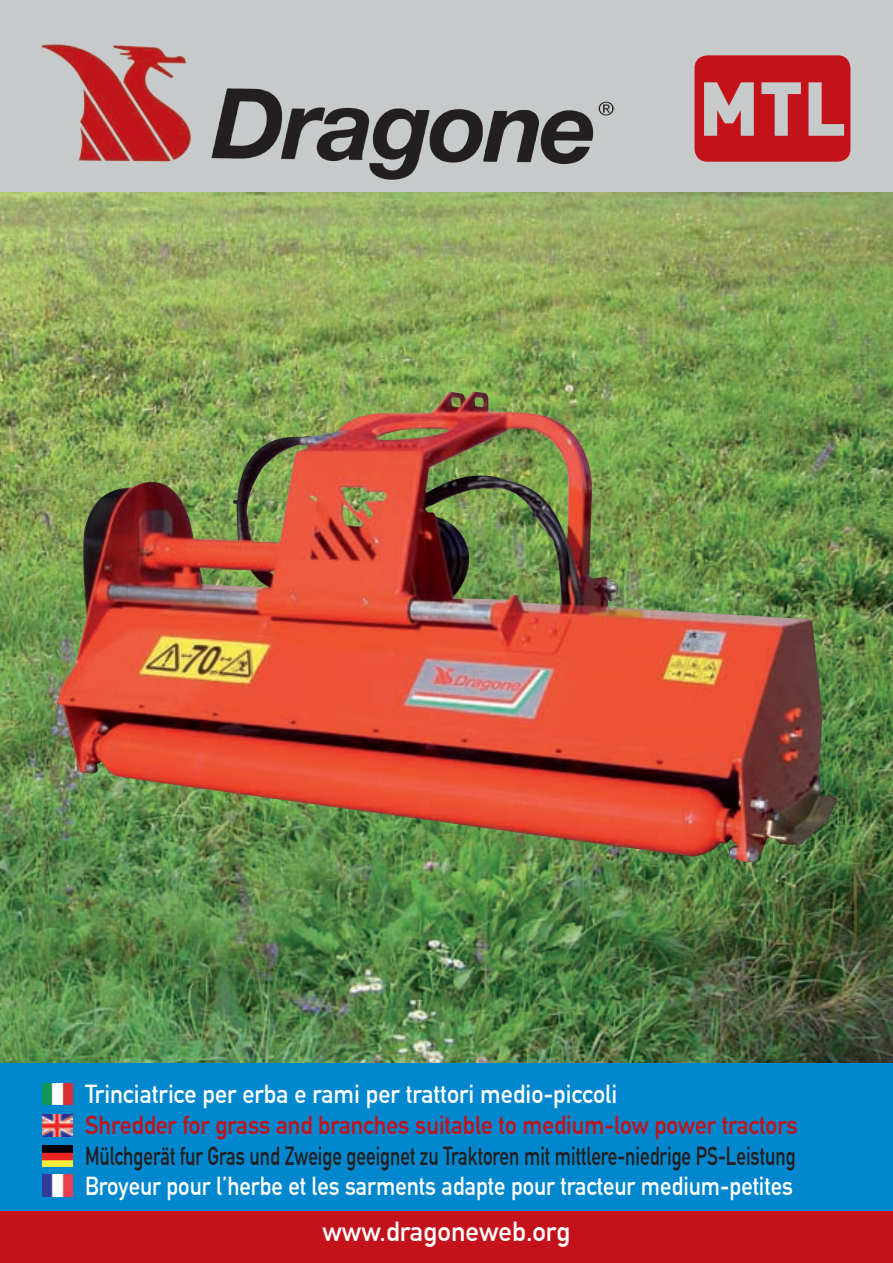
<style>
.page{position:relative;width:893px;height:1263px;background:#fff}
.page>*{position:absolute;margin:0;border:0;box-sizing:border-box;transform-origin:0 0}
.t1{font:900 75px "DIN Alternate";color:#c7caca}
.t2{font:700 27px "DIN Alternate";color:#fff}
.t3{font:700 25.5px "DIN Alternate";color:#231f20;scale:.75 1}
.t4{font:700 25.5px "DIN Alternate";color:#fff;scale:.89 1}
.t5{font:700 25.5px "DIN Alternate";color:#c4121a;scale:.92 1}
.t6{font:700 25.5px "DIN Alternate";color:#fff;scale:.95 1}
</style>
<div class="page">
<img style="left:0;top:191px;width:893px;height:872px">
<div style="left:0;top:1063px;width:893px;height:200px;background:#0087cd"></div>
<div style="left:0;top:0;width:893px;height:191px;background:#c7caca"></div>
<div style="left:0;top:1212px;width:893px;height:51px;background:#c4121a"></div>
<img style="left:43px;top:1115px;width:29px;height:21px">
<img style="left:43px;top:1083px;width:30px;height:21px">
<img style="left:43px;top:1175px;width:30px;height:21px">
<img style="left:43px;top:1145px;width:29px;height:21px">
<img style="left:41px;top:44px;width:150px;height:118px">
<img style="left:209px;top:88px;width:406px;height:120px">
<div style="left:694px;top:55px;width:156px;height:107px;background:#c4121a;border-radius:13px"></div>
<img style="left:54px;top:391px;width:783px;height:473px">
<h1 class="t1" style="left:699px;top:58px;width:149px">MTL</h1>
<p class="t6" style="left:85px;top:1075px;width:562px">Trinciatrice per erba e rami per trattori medio-piccoli</p>
<p class="t5" style="left:85px;top:1106px;width:776px">Shredder for grass and branches suitable to medium-low power tractors</p>
<p class="t3" style="left:85px;top:1136px;width:949px">Mülchgerät fur Gras und Zweige geeignet zu Traktoren mit mittlere-niedrige PS-Leistung</p>
<p class="t4" style="left:85px;top:1167px;width:797px">Broyeur pour l’herbe et les sarments adapte pour tracteur medium-petites</p>
<p class="t2" style="left:322px;top:1210px;width:250px">www.dragoneweb.org</p>
</div>
